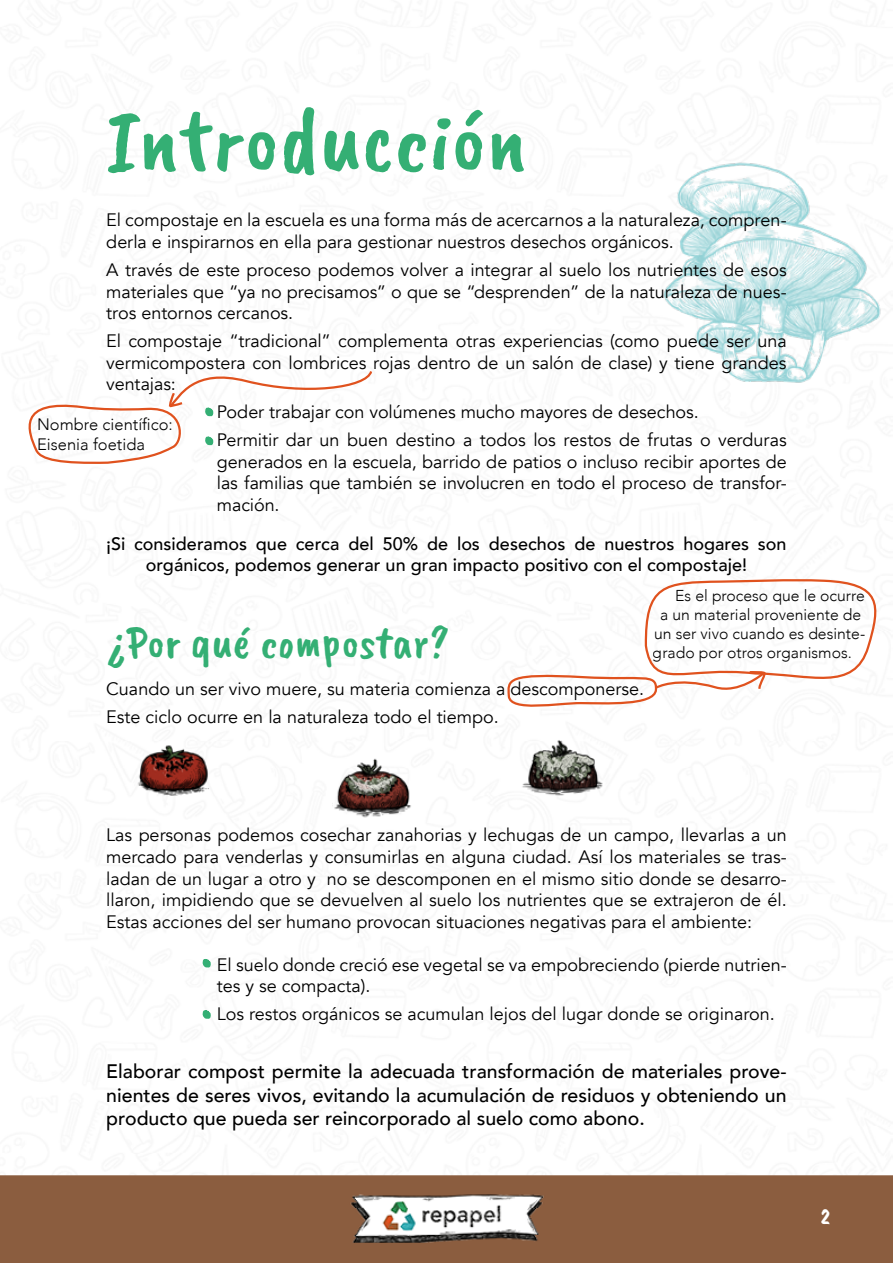
<style>
.page{position:relative;width:893px;height:1263px;background:#fff}
.page>*{position:absolute;margin:0;border:0;box-sizing:border-box;transform-origin:0 0}
.t1{font:90px "Caveat Brush";letter-spacing:.01em;color:#34af74}
.t2{font:45px "Caveat Brush";letter-spacing:.01em;color:#34af74}
.t3{font:22.5px "Caveat Brush";color:#fff}
.t4{font:500 19.5px/23.4px "Avenir";color:#000;text-align:justify}
.t5{font:18px/21.6px "Avenir";color:#000}
.t6{font:500 18px/21.6px "Avenir";color:#000;text-align:center}
.t7{font:300 16.5px/19.8px "Avenir";color:#000}
.t8{font:300 15.75px "Avenir";color:#000}
</style>
<div class="page">
<img style="left:0;top:803px;width:893px;height:460px">
<img style="left:663px;top:162px;width:218px;height:221px">
<svg style="left:202px;top:959px;width:9px;height:8px"></svg>
<svg style="left:202px;top:1010px;width:9px;height:9px"></svg>
<svg style="left:507px;top:579px;width:370px;height:128px"></svg>
<svg style="left:28px;top:371px;width:345px;height:93px"></svg>
<img style="left:333px;top:758px;width:81px;height:62px">
<img style="left:522px;top:740px;width:81px;height:56px">
<img style="left:133px;top:745px;width:92px;height:60px">
<h1 class="t1" style="left:106px;top:88px;width:422px">Introducción</h1>
<p class="t5" style="left:106px;top:210px;width:682px">El compostaje en la escuela es una forma más de acercarnos a la naturaleza, compren&shy;derla e inspirarnos en ella para gestionar nuestros desechos orgánicos.</p>
<p class="t5" style="left:106px;top:259px;width:682px;text-align:justify">A través de este proceso podemos volver a integrar al suelo los nutrientes de esos materiales que “ya no precisamos” o que se “desprenden” de la naturaleza de nues&shy;tros entornos cercanos.</p>
<p class="t5" style="left:106px;top:330px;width:682px;text-align:justify">El compostaje “tradicional” complementa otras experiencias (como puede ser una vermicompostera con lombrices rojas dentro de un salón de clase) y tiene grandes ventajas:</p>
<p class="t5" style="left:217px;top:398px;width:571px;line-height:27.9px">Poder trabajar con volúmenes mucho mayores de desechos.<br>Permitir dar un buen destino a todos los restos de frutas o verduras</p>
<p class="t5" style="left:217px;top:451px;width:571px;text-align:justify">generados en la escuela, barrido de patios o incluso recibir aportes de las familias que también se involucren en todo el proceso de transfor&shy;mación.</p>
<p class="t6" style="left:106px;top:532px;width:682px">¡Si consideramos que cerca del 50% de los desechos de nuestros hogares son orgánicos, podemos generar un gran impacto positivo con el compostaje!</p>
<p class="t7" style="left:37px;top:414px;width:137px">Nombre científico:<br>Eisenia foetida</p>
<h2 class="t2" style="left:106px;top:616px;width:344px">¿Por qué compostar?</h2>
<p class="t5" style="left:106px;top:675px;width:539px;line-height:27.9px">Cuando un ser vivo muere, su materia comienza a descomponerse.<br>Este ciclo ocurre en la naturaleza todo el tiempo.</p>
<p class="t8" style="left:675px;top:587px;width:191px">Es el proceso que le ocurre</p>
<p class="t8" style="left:660px;top:606px;width:203px">a un material proveniente de</p>
<p class="t8" style="left:654px;top:624px;width:213px">un ser vivo cuando es desinte-</p>
<p class="t8" style="left:653px;top:643px;width:201px">grado por otros organismos.</p>
<p class="t5" style="left:106px;top:825px;width:682px;text-align:justify">Las personas podemos cosechar zanahorias y lechugas de un campo, llevarlas a un mercado para venderlas y consumirlas en alguna ciudad. Así los materiales se tras&shy;ladan de un lugar a otro y no se descomponen en el mismo sitio donde se desarro&shy;llaron, impidiendo que se devuelven al suelo los nutrientes que se extrajeron de él.<br>Estas acciones del ser humano provocan situaciones negativas para el ambiente:</p>
<p class="t5" style="left:217px;top:954px;width:571px">El suelo donde creció ese vegetal se va empobreciendo (pierde nutrien&shy;tes y se compacta).</p>
<p class="t5" style="left:217px;top:1004px;width:560px">Los restos orgánicos se acumulan lejos del lugar donde se originaron.</p>
<p class="t4" style="left:106px;top:1058px;width:682px">Elaborar compost permite la adecuada transformación de materiales prove&shy;nientes de seres vivos, evitando la acumulación de residuos y obteniendo un producto que pueda ser reincorporado al suelo como abono.</p>
<p class="t3" style="left:821px;top:1204px;width:11px">2</p>
</div>
